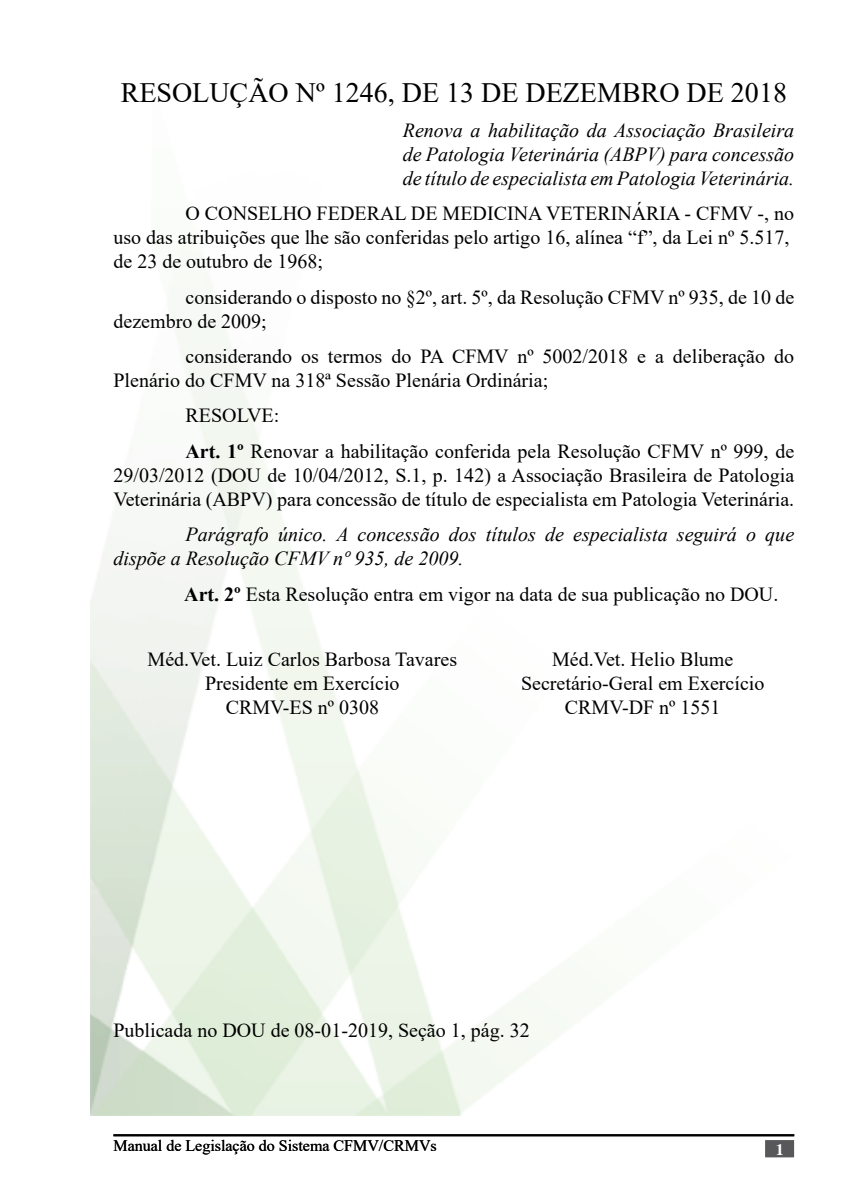
<style>
.page{position:relative;width:851px;height:1191px;background:#fff}
.page>*{position:absolute;margin:0;border:0;box-sizing:border-box;transform-origin:0 0}
.t1{font:28px "Times New Roman";color:#000}
.t2{font:20px/24px "Times New Roman";color:#000}
.t3{font:italic 20px/24px "Times New Roman";color:#000;text-align:justify}
.t4{font:16px "Times New Roman";color:#000}
.t5{font:700 16px "Times";color:#fff}
.s1{font-weight:700}
</style>
<div class="page">
<hr style="left:113px;top:1134px;width:681px;height:2px;background:#000">
<div style="left:765px;top:1140px;width:28px;height:17px;background:#58585a;border:2px solid #58585a"></div>
<h1 class="t1" style="left:121px;top:72px;width:667px">RESOLUÇÃO Nº 1246, DE 13 DE DEZEMBRO DE 2018</h1>
<p class="t3" style="left:403px;top:118px;width:393px">Renova a habilitação da Associação Brasileira de Patologia Veterinária (ABPV) para concessão de título de especialista em Patologia Veterinária.</p>
<p class="t2" style="left:113px;top:201px;width:682px;text-indent:72px">O CONSELHO FEDERAL DE MEDICINA VETERINÁRIA - CFMV -, no uso das atribuições que lhe são conferidas pelo artigo 16, alínea “f”, da Lei nº 5.517, de 23 de outubro de 1968;</p>
<p class="t2" style="left:113px;top:284px;width:682px;text-indent:72px">considerando o disposto no §2º, art. 5º, da Resolução CFMV nº 935, de 10 de dezembro de 2009;</p>
<p class="t2" style="left:113px;top:344px;width:682px;text-indent:72px">considerando os termos do PA CFMV nº 5002/2018 e a deliberação do<br>Plenário do CFMV na 318ª Sessão Plenária Ordinária;</p>
<p class="t2" style="left:185px;top:397px;width:610px;line-height:35.4px">RESOLVE:<br><span class="s1">Art. 1º</span> Renovar a habilitação conferida pela Resolução CFMV nº 999, de</p>
<p class="t2" style="left:113px;top:462px;width:682px">29/03/2012 (DOU de 10/04/2012, S.1, p. 142) a Associação Brasileira de Patologia<br>Veterinária (ABPV) para concessão de título de especialista em Patologia Veterinária.</p>
<p class="t3" style="left:113px;top:522px;width:682px;text-indent:72px">Parágrafo único. A concessão dos títulos de especialista seguirá o que dispõe a Resolução CFMV nº 935, de 2009.</p>
<p class="t2" style="left:184px;top:581px;width:595px"><span class="s1">Art. 2º</span> Esta Resolução entra em vigor na data de sua publicação no DOU.</p>
<p class="t2" style="left:148px;top:646px;width:311px;text-align:center">Méd.Vet. Luiz Carlos Barbosa Tavares<br>Presidente em Exercício<br>CRMV-ES nº 0308</p>
<p class="t2" style="left:521px;top:646px;width:245px;text-align:center">Méd.Vet. Helio Blume<br>Secretário-Geral em Exercício<br>CRMV-DF nº 1551</p>
<p class="t2" style="left:113px;top:1018px;width:418px">Publicada no DOU de 08-01-2019, Seção 1, pág. 32</p>
<p class="t4" style="left:113px;top:1134px;width:325px">Manual de Legislação do Sistema CFMV/CRMVs</p>
<p class="t5" style="left:775px;top:1140px;width:9px">1</p>
</div>
